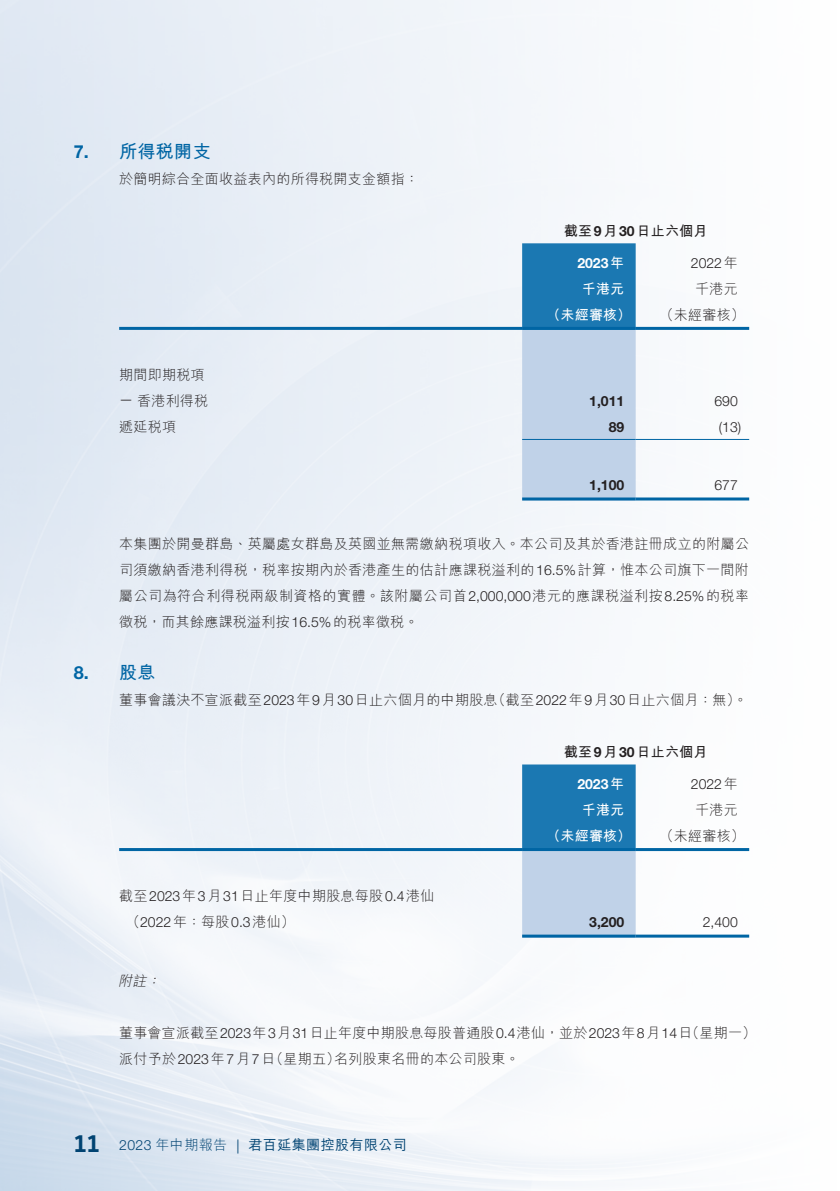
<style>
.page{position:relative;width:840px;height:1191px;background:#fff}
.page>*{position:absolute;margin:0;border:0;box-sizing:border-box;transform-origin:0 0}
.t1{font:700 24px "Battersea";color:#004372}
._07_NH1{font:700 18px "M Hei HK";letter-spacing:.02em;color:#0065a4}
._07_NH1-2{font:700 18px "Helvetica Neue LT Std";color:#0065a4}
._06_Notes{font:300 14px/26px "M Hei HK";letter-spacing:.02em;color:#231f20;text-align:justify}
._51_N_Table_txt{font:300 14px "M Hei HK";letter-spacing:.02em;color:#231f20}
._51_N_Table_txt-2{font:300 14px "Helvetica Neue LT Std";color:#231f20}
._51_N_Table_txt-3{font:700 14px "M Hei HK";letter-spacing:.02em;color:#231f20}
._51_N_Table_txt-4{font:700 14px "M Hei HK";letter-spacing:.02em;color:#fff}
._51_N_Table_txt-5{font:700 14px "Helvetica Neue LT Std";color:#231f20}
.t2{font:500 14px "M Hei HK";letter-spacing:.03em;color:#004372}
._51_N_Table_txt-6{font:700 14px "Helvetica Neue LT Std";color:#fff}
.t3{font:300 14px "M Hei HK";letter-spacing:.03em;color:#004372}
._06_Notes-2{font:italic 300 14px "M Hei HK";color:#231f20}
.t4{font:300 14px "Helvetica LT Std";color:#004372}
.s1{font-family:"Helvetica Neue LT Std"}
.s2{font-family:"M Hei HK"}
</style>
<div class="page">
<img style="left:0;top:0;width:750px;height:1191px">
<svg style="left:522px;top:243px;width:113px;height:254px;background:#88b3d5"></svg>
<hr style="left:119px;top:327px;width:403px;height:3px;background:#0065a4">
<hr style="left:522px;top:327px;width:113px;height:3px;background:#0065a4">
<hr style="left:635px;top:327px;width:113px;height:3px;background:#0065a4">
<hr style="left:522px;top:439px;width:113px;height:1px;background:#0065a4">
<hr style="left:635px;top:439px;width:113px;height:1px;background:#0065a4">
<hr style="left:522px;top:497px;width:113px;height:3px;background:#0065a4">
<hr style="left:635px;top:497px;width:113px;height:3px;background:#0065a4">
<svg style="left:522px;top:764px;width:113px;height:170px;background:#6da5cd"></svg>
<hr style="left:119px;top:848px;width:403px;height:3px;background:#0065a4">
<hr style="left:522px;top:848px;width:113px;height:3px;background:#0065a4">
<hr style="left:635px;top:848px;width:113px;height:3px;background:#0065a4">
<hr style="left:522px;top:934px;width:113px;height:3px;background:#0065a4">
<hr style="left:635px;top:934px;width:113px;height:3px;background:#0065a4">
<p class="_07_NH1-2" style="left:74px;top:140px;width:17px">7.</p>
<p class="_07_NH1-2" style="left:74px;top:661px;width:17px">8.</p>
<p class="_07_NH1" style="left:119px;top:138px;width:93px">所得稅開支</p>
<p class="_06_Notes" style="left:119px;top:165px;width:301px">於簡明綜合全面收益表內的所得稅開支金額指：</p>
<p class="_51_N_Table_txt" style="left:119px;top:368px;width:87px">期間即期稅項</p>
<p class="_51_N_Table_txt" style="left:137px;top:394px;width:73px">香港利得稅</p>
<p class="_51_N_Table_txt-2" style="left:119px;top:390px;width:15px">—</p>
<p class="_51_N_Table_txt" style="left:119px;top:420px;width:58px">遞延稅項</p>
<p class="_51_N_Table_txt-3" style="left:563px;top:220px;width:145px">截至<span class="s1">9</span>月<span class="s1">30</span>日止六個月</p>
<p class="_51_N_Table_txt-2" style="left:690px;top:254px;width:48px">2022 <span class="s2">年</span></p>
<p class="_51_N_Table_txt-6" style="left:577px;top:254px;width:48px">2023<span class="s2">年</span></p>
<p class="_51_N_Table_txt-4" style="left:581px;top:278px;width:44px">千港元</p>
<p class="_51_N_Table_txt" style="left:694px;top:281px;width:44px">千港元</p>
<p class="_51_N_Table_txt-4" style="left:546px;top:304px;width:86px">（未經審核）</p>
<p class="_51_N_Table_txt" style="left:659px;top:307px;width:86px">（未經審核(</p>
<p class="_51_N_Table_txt-5" style="left:589px;top:392px;width:37px">1,011</p>
<p class="_51_N_Table_txt-2" style="left:714px;top:392px;width:25px">690</p>
<p class="_51_N_Table_txt-5" style="left:608px;top:418px;width:17px">89</p>
<p class="_51_N_Table_txt-2" style="left:718px;top:418px;width:24px">)13(</p>
<p class="_51_N_Table_txt-5" style="left:589px;top:476px;width:37px">1,100</p>
<p class="_51_N_Table_txt-2" style="left:714px;top:476px;width:25px">677</p>
<p class="_06_Notes" style="left:119px;top:530px;width:631px">本集團於開曼群島、英屬處女群島及英國並無需繳納稅項收入。本公司及其於香港註冊成立的附屬公司須繳納香港利得稅，稅率按期內於香港產生的估計應課稅溢利的<span class="s1">16.5%</span>計算，惟本公司旗下一間附屬公司為符合利得稅兩級制資格的實體。該附屬公司首<span class="s1">2,000,000</span>港元的應課稅溢利按<span class="s1">8.25%</span>的稅率徵稅，而其餘應課稅溢利按<span class="s1">16.5%</span>的稅率徵稅。</p>
<p class="_07_NH1" style="left:119px;top:659px;width:38px">股息</p>
<p class="_06_Notes" style="left:491px;top:686px;width:257px">（截至<span class="s1">2022</span>年<span class="s1">9</span>月<span class="s1">30</span>日止六個月：無。(</p>
<p class="_06_Notes" style="left:119px;top:686px;width:380px">董事會議決不宣派截至<span class="s1">2023</span>年<span class="s1">9</span>月<span class="s1">30</span>日止六個月的中期股息</p>
<p class="_51_N_Table_txt-3" style="left:563px;top:741px;width:145px">截至<span class="s1">9</span>月<span class="s1">30</span>日止六個月</p>
<p class="_51_N_Table_txt-2" style="left:690px;top:775px;width:48px">2022 <span class="s2">年</span></p>
<p class="_51_N_Table_txt-6" style="left:577px;top:775px;width:48px">2023<span class="s2">年</span></p>
<p class="_51_N_Table_txt" style="left:119px;top:889px;width:317px">截至<span class="s1">2023</span>年<span class="s1">3</span>月<span class="s1">31</span>日止年度中期股息每股<span class="s1">0.4</span>港仙</p>
<p class="_51_N_Table_txt" style="left:126px;top:915px;width:170px">（<span class="s1">2022</span>年：每股<span class="s1">0.3</span>港仙(</p>
<p class="_51_N_Table_txt-4" style="left:581px;top:799px;width:44px">千港元</p>
<p class="_51_N_Table_txt" style="left:694px;top:802px;width:44px">千港元</p>
<p class="_51_N_Table_txt-4" style="left:546px;top:825px;width:86px">（未經審核）</p>
<p class="_51_N_Table_txt" style="left:659px;top:828px;width:86px">（未經審核(</p>
<p class="_51_N_Table_txt-5" style="left:589px;top:913px;width:37px">3,200</p>
<p class="_51_N_Table_txt-2" style="left:702px;top:913px;width:37px">2,400</p>
<p class="_06_Notes-2" style="left:118px;top:973px;width:33px">附註</p>
<p class="_06_Notes" style="left:334px;top:1019px;width:423px;text-indent:-215px">董事會宣派截至<span class="s1">2023</span>年<span class="s1">3</span>月<span class="s1">31</span>日止年度中期股息每股普通股<span class="s1">0.4</span>港仙，並於<span class="s1">2023</span>年<span class="s1">8</span>月<span class="s1">14</span> （日星期一(名列股東名冊的本公司股東。</p>
<p class="_06_Notes-2" style="left:146px;top:973px;width:18px">：</p>
<p class="_06_Notes" style="left:119px;top:1045px;width:222px">派付予於<span class="s1">2023</span>年<span class="s1">7</span>月<span class="s1">7</span> （日星期五）</p>
<h1 class="t1" style="left:74px;top:1128px;width:28px">11</h1>
<p class="t3" style="left:119px;top:1137px;width:109px"><span class="s1">2023</span> 年中期報告</p>
<p class="t4" style="left:236px;top:1135px;width:5px">|</p>
<p class="t2" style="left:248px;top:1134px;width:160px">君百延集團控股有限公司</p>
</div>
